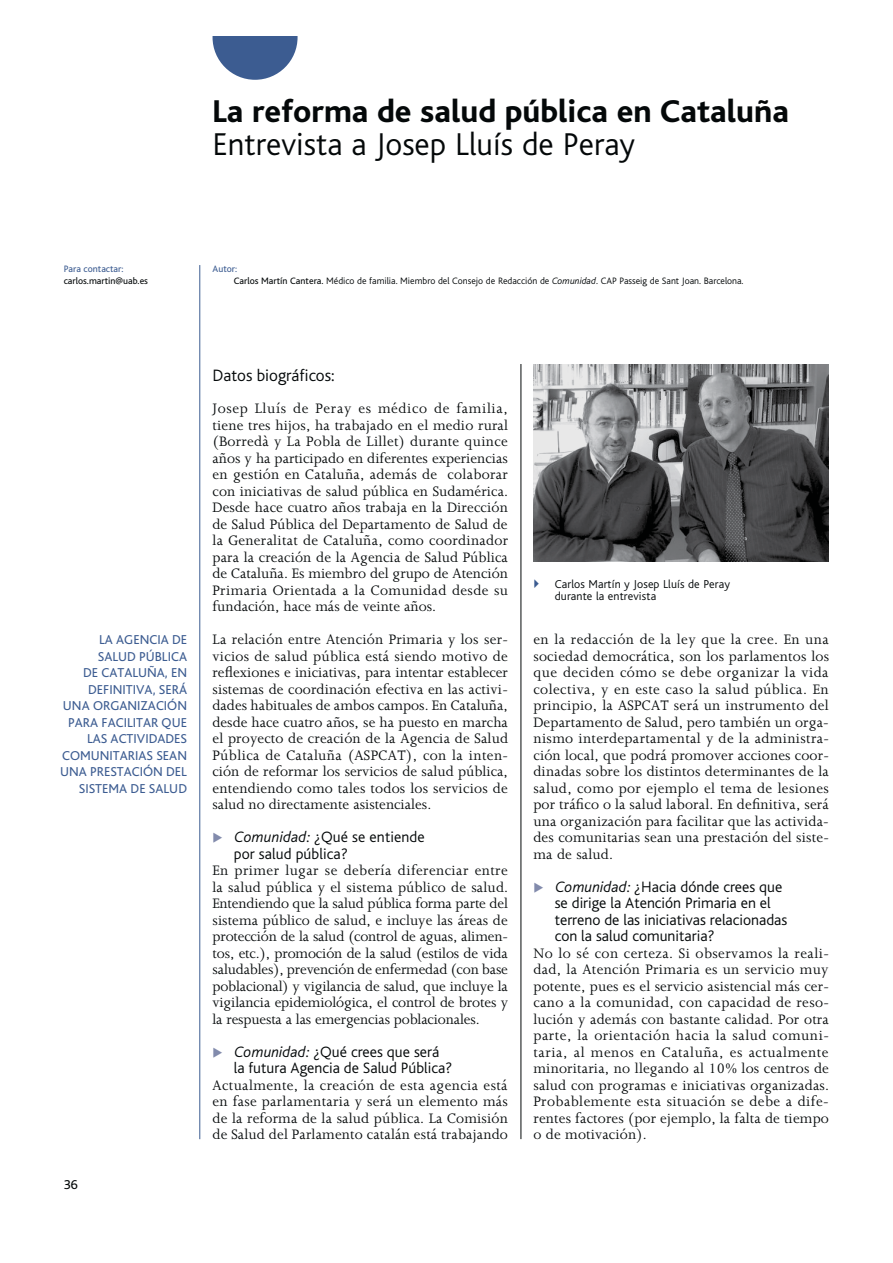
<style>
.page{position:relative;width:893px;height:1263px;background:#fff}
.page>*{position:absolute;margin:0;border:0;box-sizing:border-box;transform-origin:0 0}
.t1{font:800 33px "Bliss";color:#040809}
.t2{font:300 33px "Bliss";color:#040809}
.t3{font:300 17.25px "Bliss";color:#040809}
.t4{font:15.75px/16.5px "Joanna";letter-spacing:.01em;color:#040809;text-align:justify}
.t5{font:300 15.75px/16.5px "Bliss";color:#040809}
.t6{font:13.5px/16.5px "Bliss";color:#3c5c91;text-align:right}
.t7{font:13.5px "Bliss";color:#040809}
.t8{font:300 12px/12px "Bliss";letter-spacing:.01em;color:#040809}
.t9{font:300 9.75px/11.9px "Bliss";color:#040809}
.t10{font:9.75px "Bliss";color:#040809}
.t11{font:9.75px "Bliss";color:#3c5c91}
.s1{font-weight:400;color:#3c5c91}
.s2{font-weight:400}
.s3{font-style:italic}
.s4{color:#828bac}
</style>
<div class="page">
<svg style="left:213px;top:36px;width:85px;height:44px"></svg>
<hr style="left:521px;top:364px;width:1px;height:775px;background:#040809">
<hr style="left:200px;top:265px;width:1px;height:874px;background:#3c5c91">
<img style="left:533px;top:364px;width:296px;height:198px">
<h1 class="t1" style="left:213px;top:91px;width:578px">La reforma de salud pública en Cataluña</h1>
<h1 class="t2" style="left:213px;top:130px;width:424px">Entrevista a Josep Lluís de Peray</h1>
<p class="t11" style="left:64px;top:263px;width:61px">Para contactar:</p>
<p class="t10" style="left:64px;top:275px;width:86px">carlos.martin@uab.es</p>
<p class="t9" style="left:234px;top:264px;width:511px;text-indent:-21px"><span class="s1">Autor:<br></span><span class="s2">Carlos Martín Cantera.</span> Médico de familia. Miembro del Consejo de Redacción de <span class="s3">Comunidad</span>. CAP Passeig de Sant Joan. Barcelona.</p>
<p class="t6" style="left:60px;top:631px;width:128px">LA AGENCIA DE<br>SALUD PÚBLICA<br>DE CATALUÑA, EN<br>DEFINITIVA, SERÁ<br>UNA ORGANIZACIÓN<br>PARA FACILITAR QUE<br>LAS ACTIVIDADES<br>COMUNITARIAS SEAN<br>UNA PRESTACIÓN DEL<br>SISTEMA DE SALUD</p>
<p class="t7" style="left:64px;top:1176px;width:16px">36</p>
<p class="t3" style="left:213px;top:367px;width:124px">Datos biográficos:</p>
<p class="t4" style="left:213px;top:402px;width:297px">Josep Lluís de Peray es médico de familia, tiene tres hijos, ha trabajado en el medio rural (Borredà y La Pobla de Lillet) durante quince años y ha participado en diferentes experiencias en gestión en Cataluña, además de colaborar con iniciativas de salud pública en Sudamérica.<br>Desde hace cuatro años trabaja en la Dirección de Salud Pública del Departamento de Salud de la Generalitat de Cataluña, como coordinador para la creación de la Agencia de Salud Pública de Cataluña. Es miembro del grupo de Atención Primaria Orientada a la Comunidad desde su fundación, hace más de veinte años.</p>
<p class="t4" style="left:213px;top:633px;width:297px">La relación entre Atención Primaria y los ser&shy;vicios de salud pública está siendo motivo de reflexiones e iniciativas, para intentar establecer sistemas de coordinación efectiva en las activi&shy;dades habituales de ambos campos. En Cataluña, desde hace cuatro años, se ha puesto en marcha el proyecto de creación de la Agencia de Salud Pública de Cataluña (ASPCAT), con la inten&shy;ción de reformar los servicios de salud pública, entendiendo como tales todos los servicios de salud no directamente asistenciales.</p>
<p class="t5" style="left:234px;top:830px;width:192px;text-indent:-21px"><span class="s4">◆</span> <span class="s3">Comunidad:</span> ¿Qué se entiende por salud pública?</p>
<p class="t4" style="left:213px;top:864px;width:297px">En primer lugar se debería diferenciar entre la salud pública y el sistema público de salud.<br>Entendiendo que la salud pública forma parte del sistema público de salud, e incluye las áreas de protección de la salud (control de aguas, alimen&shy;tos, etc.), promoción de la salud (estilos de vida saludables), prevención de enfermedad (con base poblacional) y vigilancia de salud, que incluye la vigilancia epidemiológica, el control de brotes y la respuesta a las emergencias poblacionales.</p>
<p class="t5" style="left:234px;top:1044px;width:220px;text-indent:-21px"><span class="s4">◆</span> <span class="s3">Comunidad:</span> ¿Qué crees que será la futura Agencia de Salud Pública?</p>
<p class="t4" style="left:212px;top:1078px;width:297px">Actualmente, la creación de esta agencia está en fase parlamentaria y será un elemento más de la reforma de la salud pública. La Comisión de Salud del Parlamento catalán está trabajando</p>
<p class="t8" style="left:555px;top:579px;width:177px">Carlos Martín y Josep Lluís de Peray durante la entrevista</p>
<p class="t4" style="left:533px;top:633px;width:297px">en la redacción de la ley que la cree. En una sociedad democrática, son los parlamentos los que deciden cómo se debe organizar la vida colectiva, y en este caso la salud pública. En principio, la ASPCAT será un instrumento del Departamento de Salud, pero también un orga&shy;nismo interdepartamental y de la administra&shy;ción local, que podrá promover acciones coor&shy;dinadas sobre los distintos determinantes de la salud, como por ejemplo el tema de lesiones por tráfico o la salud laboral. En definitiva, será una organización para facilitar que las activida&shy;des comunitarias sean una prestación del siste&shy;ma de salud.</p>
<p class="t5" style="left:555px;top:879px;width:234px;text-indent:-21px"><span class="s4">◆</span> <span class="s3">Comunidad:</span> ¿Hacia dónde crees que se dirige la Atención Primaria en el terreno de las iniciativas relacionadas con la salud comunitaria?</p>
<p class="t4" style="left:533px;top:946px;width:297px">No lo sé con certeza. Si observamos la reali&shy;dad, la Atención Primaria es un servicio muy potente, pues es el servicio asistencial más cer&shy;cano a la comunidad, con capacidad de reso&shy;lución y además con bastante calidad. Por otra parte, la orientación hacia la salud comuni&shy;taria, al menos en Cataluña, es actualmente minoritaria, no llegando al 10% los centros de salud con programas e iniciativas organizadas.<br>Probablemente esta situación se debe a dife&shy;rentes factores (por ejemplo, la falta de tiempo o de motivación).</p>
</div>
